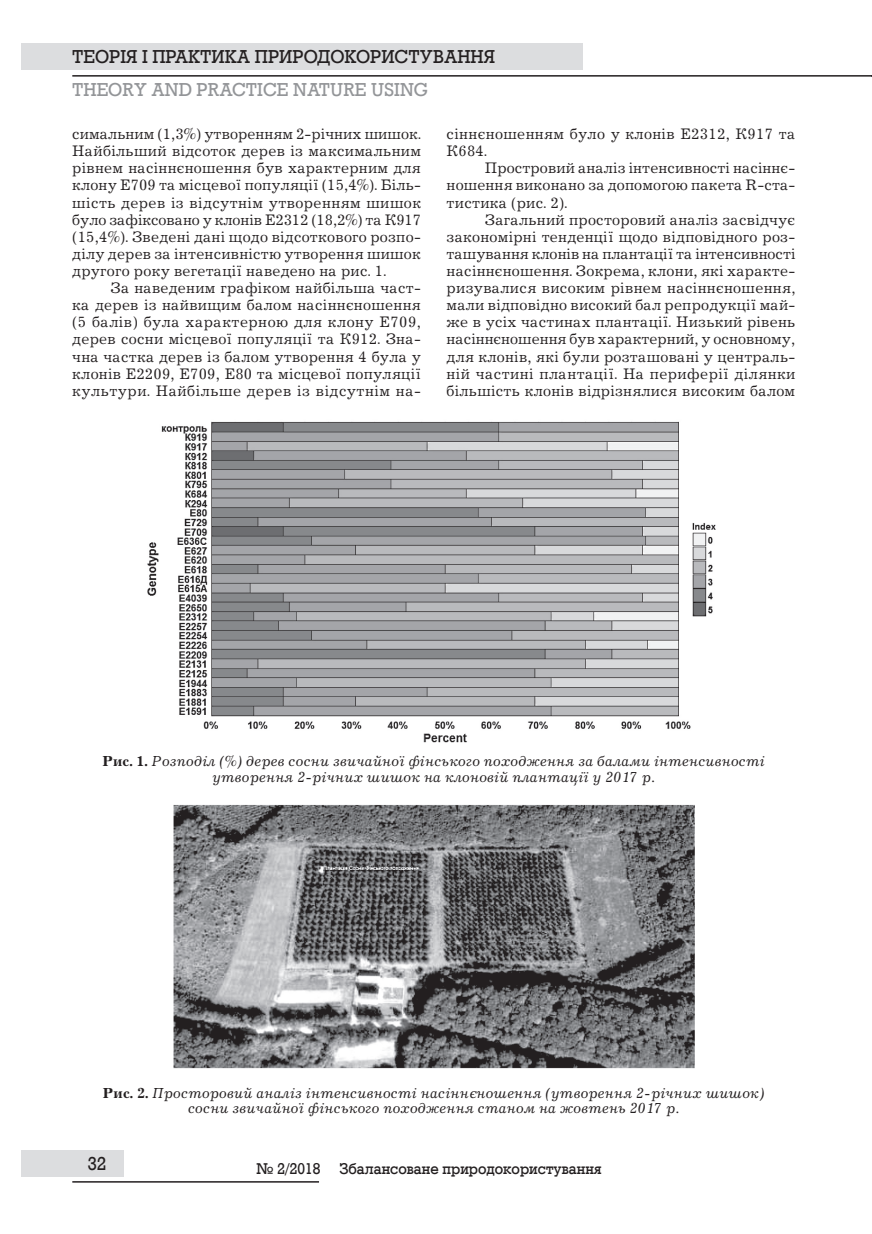
<style>
.page{position:relative;width:872px;height:1234px;background:#fff}
.page>*{position:absolute;margin:0;border:0;box-sizing:border-box;transform-origin:0 0}
.t1{font:18px "DIA Rodeo";color:#231f20}
.t2{font:18px "DIA Rodeo";color:#939598}
.t3{font:15.75px/17.1px "Journal C";letter-spacing:.015em;color:#231f20;text-align:justify}
.t4{font:italic 15px/15.9px "Journal C";letter-spacing:.015em;color:#231f20;text-align:center}
.t5{font:15px "DIA Rodeo";color:#231f20}
.s1{font-weight:700;font-style:normal}
</style>
<div class="page">
<div style="left:21px;top:1149px;width:102px;height:27px;background:#dcdddf"></div>
<hr style="left:72px;top:1180px;width:247px;height:2px;background:#231f20">
<hr style="left:72px;top:75px;width:800px;height:2px;background:#231f20">
<img style="left:147px;top:421px;width:569px;height:322px">
<img style="left:173px;top:804px;width:521px;height:264px">
<div style="left:21px;top:43px;width:562px;height:27px;background:#dcdddf"></div>
<p class="t1" style="left:72px;top:46px;width:424px">ТЕОРІЯ І ПРАКТИКА ПРИРОДОКОРИСТУВАННЯ</p>
<p class="t2" style="left:72px;top:79px;width:357px">THEORY AND PRACTICE NATURE USING</p>
<p class="t3" style="left:72px;top:126px;width:350px">симальним (1,3%) утворенням 2-річних шишок.<br>Найбільший відсоток дерев із максимальним рівнем насіннєношення був характерним для клону Е709 та місцевої популяції (15,4%). Біль&shy;шість дерев із відсутнім утворенням шишок було зафіксовано у клонів Е2312 (18,2%) та К917 (15,4%). Зведені дані щодо відсоткового розпо&shy;ділу дерев за інтенсивністю утворення шишок другого року вегетації наведено на рис. 1.</p>
<p class="t3" style="left:72px;top:280px;width:350px;text-indent:38px">За наведеним графіком найбільша част&shy;ка дерев із найвищим балом насіннєношення (5 балів) була характерною для клону Е709, дерев сосни місцевої популяції та К912. Зна&shy;чна частка дерев із балом утворення 4 була у клонів Е2209, Е709, Е80 та місцевої популяції культури. Найбільше дерев із відсутнім на-</p>
<p class="t3" style="left:446px;top:126px;width:350px">сіннєношенням було у клонів Е2312, К917 та<br>К684.</p>
<p class="t3" style="left:446px;top:160px;width:350px;text-indent:38px">Простровий аналіз інтенсивності насіннє&shy;ношення виконано за допомогою пакета R-ста&shy;тистика (рис. 2).</p>
<p class="t3" style="left:446px;top:211px;width:350px;text-indent:38px">Загальний просторовий аналіз засвідчує закономірні тенденції щодо відповідного роз&shy;ташування клонів на плантації та інтенсивності насіннєношення. Зокрема, клони, які характе&shy;ризувалися високим рівнем насіннєношення, мали відповідно високий бал репродукції май&shy;же в усіх частинах плантації. Низький рівень насіннєношення був характерний, у основному, для клонів, які були розташовані у централь&shy;ній частині плантації. На периферії ділянки більшість клонів відрізнялися високим балом</p>
<p class="t4" style="left:102px;top:753px;width:664px"><span class="s1">Рис. 1.</span> Розподіл (%) дерев сосни звичайної фінського походження за балами інтенсивності утворення 2-річних шишок на клоновій плантації у 2017 р.</p>
<p class="t4" style="left:103px;top:1084px;width:663px"><span class="s1">Рис. 2.</span> Просторовий аналіз інтенсивності насіннєношення (утворення 2-річних шишок) сосни звичайної фінського походження станом на жовтень 2017 р.</p>
<p class="t1" style="left:88px;top:1153px;width:20px">32</p>
<p class="t5" style="left:256px;top:1160px;width:65px">№ 2/2018</p>
<p class="t5" style="left:339px;top:1160px;width:264px">Збалансоване природокористування</p>
</div>
